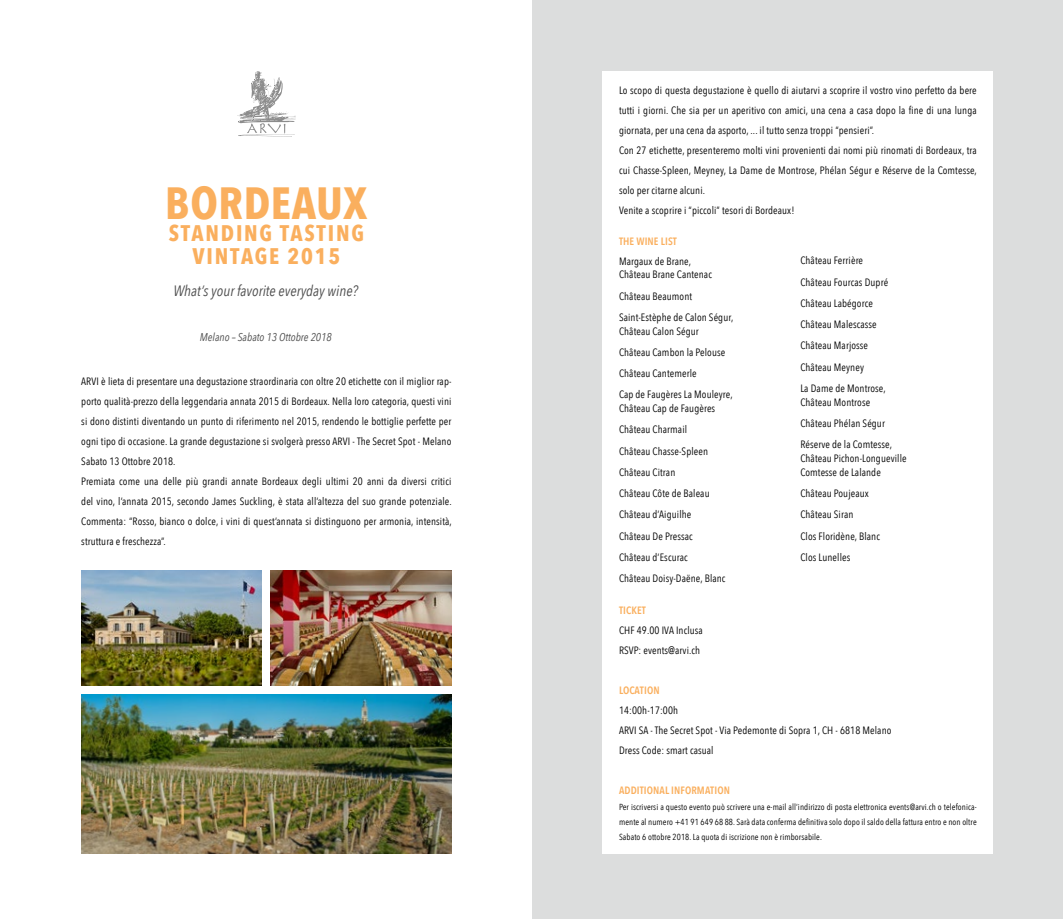
<style>
.page{position:relative;width:1063px;height:919px;background:#fff}
.page>*{position:absolute;margin:0;border:0;box-sizing:border-box;transform-origin:0 0}
.t1{font:700 45px "Avenir Next Condensed";letter-spacing:.015em;color:#faaf5e}
.t2{font:700 22.5px/22.5px "Avenir Next Condensed";letter-spacing:.08em;color:#faaf5e;text-align:center}
.t3{font:italic 15px "Avenir Next Condensed";color:#4d4d4d}
.t4{font:italic 11.25px "Avenir Next Condensed";color:#4d4d4d}
.t5{font:10.62px/21.2px "Avenir Next Condensed";letter-spacing:.01em;color:#000}
.t6{font:600 10.62px "Avenir Next Condensed";letter-spacing:.01em;color:#faaf5e}
.t7{font:8.75px/15px "Avenir Next Condensed";letter-spacing:.01em;color:#000;text-align:justify}
</style>
<div class="page">
<svg style="left:237px;top:71px;width:59px;height:66px"></svg>
<div style="left:532px;top:0;width:530px;height:919px;background:#dcdddd"></div>
<div style="left:602px;top:71px;width:390px;height:783px;background:#fff"></div>
<img style="left:81px;top:571px;width:181px;height:115px">
<img style="left:81px;top:694px;width:370px;height:160px">
<img style="left:271px;top:571px;width:180px;height:115px">
<h1 class="t1" style="left:165px;top:176px;width:204px">BORDEAUX</h1>
<h2 class="t2" style="left:169px;top:222px;width:197px">STANDING TASTING<br>VINTAGE 2015</h2>
<h3 class="t3" style="left:173px;top:282px;width:186px">What’s your favorite everyday wine?</h3>
<p class="t4" style="left:200px;top:330px;width:133px">Melano – Sabato 13 Ottobre 2018</p>
<p class="t5" style="left:81px;top:371px;width:372px;line-height:20px">ARVI è lieta di presentare una degustazione straordinaria con oltre 20 etichette con il miglior rap&shy;porto qualità-prezzo della leggendaria annata 2015 di Bordeaux. Nella loro categoria, questi vini si dono distinti diventando un punto di riferimento nel 2015, rendendo le bottiglie perfette per ogni tipo di occasione. La grande degustazione si svolgerà presso ARVI - The Secret Spot - Melano Sabato 13 Ottobre 2018.<br>Premiata come una delle più grandi annate Bordeaux degli ultimi 20 anni da diversi critici del vino, l’annata 2015, secondo James Suckling, è stata all’altezza del suo grande potenziale.<br>Commenta: “Rosso, bianco o dolce, i vini di quest’annata si distinguono per armonia, intensità, struttura e freschezza”.</p>
<p class="t5" style="left:619px;top:80px;width:359px;line-height:20px">Lo scopo di questa degustazione è quello di aiutarvi a scoprire il vostro vino perfetto da bere tutti i giorni. Che sia per un aperitivo con amici, una cena a casa dopo la fine di una lunga giornata, per una cena da asporto, ... il tutto senza troppi “pensieri”.<br>Con 27 etichette, presenteremo molti vini provenienti dai nomi più rinomati di Bordeaux, tra cui Chasse-Spleen, Meyney, La Dame de Montrose, Phélan Ségur e Réserve de la Comtesse, solo per citarne alcuni.<br>Venite a scoprire i “piccoli” tesori di Bordeaux!</p>
<p class="t6" style="left:619px;top:232px;width:59px">THE WINE LIST</p>
<p class="t5" style="left:619px;top:253px;width:94px;line-height:13.8px">Margaux de Brane,<br>Château Brane Cantenac</p>
<p class="t5" style="left:619px;top:285px;width:116px">Château Beaumont<br>Saint-Estèphe de Calon Ségur,</p>
<p class="t5" style="left:619px;top:320px;width:115px">Château Calon Ségur<br>Château Cambon la Pelouse<br>Château Cantemerle<br>Cap de Faugères La Mouleyre,</p>
<p class="t5" style="left:619px;top:397px;width:108px">Château Cap de Faugères<br>Château Charmail<br>Château Chasse-Spleen<br>Château Citran<br>Château Côte de Baleau<br>Château d’Aiguilhe<br>Château De Pressac<br>Château d’Escurac<br>Château Doisy-Daëne, Blanc</p>
<p class="t5" style="left:800px;top:250px;width:89px">Château Ferrière<br>Château Fourcas Dupré<br>Château Labégorce<br>Château Malescasse<br>Château Marjosse<br>Château Meyney<br>La Dame de Montrose,</p>
<p class="t5" style="left:800px;top:391px;width:93px">Château Montrose<br>Château Phélan Ségur<br>Réserve de la Comtesse,</p>
<p class="t5" style="left:800px;top:451px;width:108px;line-height:13.8px">Château Pichon-Longueville<br>Comtesse de Lalande</p>
<p class="t5" style="left:800px;top:482px;width:81px">Château Poujeaux<br>Château Siran<br>Clos Floridène, Blanc<br>Clos Lunelles</p>
<p class="t6" style="left:619px;top:601px;width:28px">TICKET</p>
<p class="t5" style="left:619px;top:620px;width:85px;line-height:20px">CHF 49.00 IVA Inclusa<br>RSVP: events@arvi.ch</p>
<p class="t6" style="left:619px;top:681px;width:42px">LOCATION</p>
<p class="t5" style="left:619px;top:700px;width:274px;line-height:20px">14:00h-17:00h<br>ARVI SA - The Secret Spot - Via Pedemonte di Sopra 1, CH - 6818 Melano<br>Dress Code: smart casual</p>
<p class="t6" style="left:619px;top:781px;width:112px">ADDITIONAL INFORMATION</p>
<p class="t7" style="left:619px;top:798px;width:359px">Per iscriversi a questo evento può scrivere una e-mail all’indirizzo di posta elettronica events@arvi.ch o telefonica&shy;mente al numero +41 91 649 68 88. Sarà data conferma definitiva solo dopo il saldo della fattura entro e non oltre Sabato 6 ottobre 2018. La quota di iscrizione non è rimborsabile.</p>
</div>
